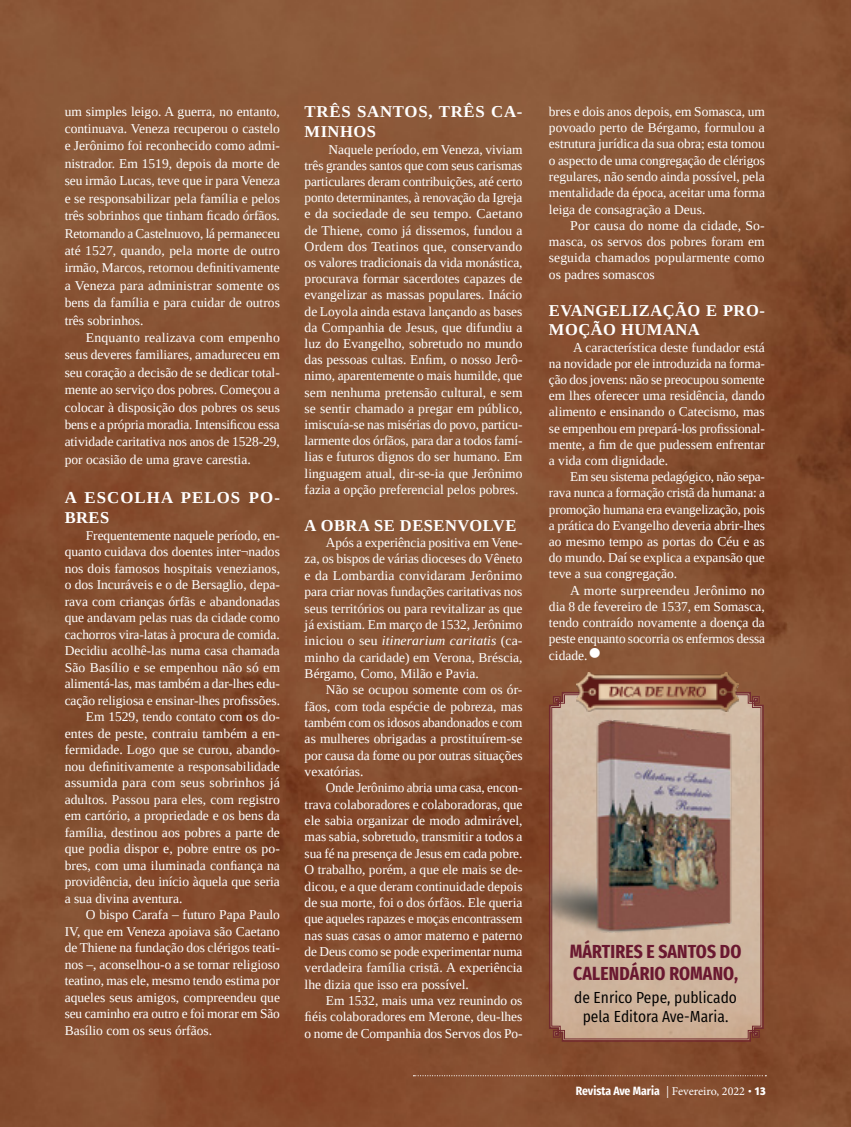
<style>
.page{position:relative;width:851px;height:1127px;background:#fff}
.page>*{position:absolute;margin:0;border:0;box-sizing:border-box;transform-origin:0 0}
.t1{font:42px "Tinos";color:#fff}
.t2{font:700 extra-condensed 18.9px/21.9px "Fira Sans";letter-spacing:.01em;color:#6a1830}
.t3{font:700 16.5px/19.8px "Tinos";letter-spacing:.03em;color:#fff}
.t4{font:700 16.5px/19.8px "Tinos";letter-spacing:.065em;color:#fff}
.t5{font:16.05px/18.9px "Fira Sans Condensed";color:#000;text-align:center}
.t6{font:13.5px/16.4px "Tinos";color:#fff;text-align:justify}
.t7{font:700 12px "Fira Sans Condensed";color:#fff}
.s1{font-style:italic}
.s2{font-family:"Minion Pro";font-weight:400}
.s3{font-family:"Amaranth"}
</style>
<div class="page">
<img style="left:0;top:0;width:850px;height:1127px">
<svg style="left:548px;top:691px;width:216px;height:351px;background:#84463c"></svg>
<svg style="left:551px;top:694px;width:210px;height:345px;background:#cbaf98"></svg>
<img style="left:577px;top:672px;width:161px;height:39px">
<img style="left:551px;top:718px;width:192px;height:220px">
<svg style="left:413px;top:1075px;width:353px;height:1px"></svg>
<p class="t6" style="left:65px;top:102px;width:217px;line-height:17.4px">um simples leigo. A guerra, no entanto, continuava. Veneza recuperou o castelo e Jerônimo foi reconhecido como admi&shy;nistrador. Em 1519, depois da morte de seu irmão Lucas, teve que ir para Veneza e se responsabilizar pela família e pelos três sobrinhos que tinham ficado órfãos.<br>Retornando a Castelnuovo, lá permaneceu até 1527, quando, pela morte de outro irmão, Marcos, retornou definitivamente a Veneza para administrar somente os bens da família e para cuidar de outros três sobrinhos.</p>
<p class="t6" style="left:65px;top:329px;width:217px;line-height:17.4px;text-indent:21px">Enquanto realizava com empenho seus deveres familiares, amadureceu em seu coração a decisão de se dedicar total&shy;mente ao serviço dos pobres. Começou a colocar à disposição dos pobres os seus bens e a própria moradia. Intensificou essa atividade caritativa nos anos de 1528-29, por ocasião de uma grave carestia.</p>
<p class="t4" style="left:65px;top:488px;width:217px">A ESCOLHA PELOS PO-<br>BRES</p>
<p class="t6" style="left:86px;top:527px;width:195px">Frequentemente naquele período, en-</p>
<p class="t6" style="left:65px;top:543px;width:217px">quanto cuidava dos doentes inter¬nados</p>
<p class="t6" style="left:65px;top:560px;width:217px">nos dois famosos hospitais venezianos,</p>
<p class="t6" style="left:65px;top:576px;width:217px">o dos Incuráveis e o de Bersaglio, depa-</p>
<p class="t6" style="left:65px;top:593px;width:217px">rava com crianças órfãs e abandonadas</p>
<p class="t6" style="left:65px;top:609px;width:217px">que andavam pelas ruas da cidade como</p>
<p class="t6" style="left:65px;top:626px;width:217px">cachorros vira-latas à procura de comida.</p>
<p class="t6" style="left:65px;top:642px;width:217px">Decidiu acolhê-las numa casa chamada</p>
<p class="t6" style="left:65px;top:659px;width:217px">São Basílio e se empenhou não só em</p>
<p class="t6" style="left:65px;top:675px;width:217px">alimentá-las, mas também a dar-lhes edu-</p>
<p class="t6" style="left:65px;top:692px;width:217px">cação religiosa e ensinar-lhes profissões.</p>
<p class="t6" style="left:86px;top:708px;width:195px">Em 1529, tendo contato com os do-</p>
<p class="t6" style="left:65px;top:725px;width:217px">entes de peste, contraiu também a en-</p>
<p class="t6" style="left:65px;top:741px;width:217px">fermidade. Logo que se curou, abando-</p>
<p class="t6" style="left:65px;top:758px;width:217px">nou definitivamente a responsabilidade</p>
<p class="t6" style="left:65px;top:774px;width:217px">assumida para com seus sobrinhos já</p>
<p class="t6" style="left:65px;top:791px;width:217px">adultos. Passou para eles, com registro</p>
<p class="t6" style="left:65px;top:807px;width:217px">em cartório, a propriedade e os bens da</p>
<p class="t6" style="left:65px;top:824px;width:217px">família, destinou aos pobres a parte de</p>
<p class="t6" style="left:65px;top:840px;width:217px">que podia dispor e, pobre entre os po-</p>
<p class="t6" style="left:65px;top:857px;width:217px">bres, com uma iluminada confiança na</p>
<p class="t6" style="left:65px;top:873px;width:217px">providência, deu início àquela que seria</p>
<p class="t6" style="left:65px;top:890px;width:119px">a sua divina aventura.</p>
<p class="t6" style="left:86px;top:906px;width:195px">O bispo Carafa – futuro Papa Paulo</p>
<p class="t6" style="left:65px;top:923px;width:217px">IV, que em Veneza apoiava são Caetano</p>
<p class="t6" style="left:65px;top:939px;width:217px">de Thiene na fundação dos clérigos teati-</p>
<p class="t6" style="left:65px;top:956px;width:217px">nos –, aconselhou-o a se tornar religioso</p>
<p class="t6" style="left:65px;top:972px;width:217px">teatino, mas ele, mesmo tendo estima por</p>
<p class="t6" style="left:65px;top:989px;width:217px">aqueles seus amigos, compreendeu que</p>
<p class="t6" style="left:65px;top:1005px;width:217px">seu caminho era outro e foi morar em São</p>
<p class="t6" style="left:65px;top:1022px;width:149px">Basílio com os seus órfãos.</p>
<p class="t3" style="left:304px;top:102px;width:219px">TRÊS SANTOS, TRÊS CA-<br>MINHOS</p>
<p class="t6" style="left:304px;top:141px;width:219px;text-indent:24px">Naquele período, em Veneza, viviam três grandes santos que com seus carismas particulares deram contribuições, até certo ponto determinantes, à renovação da Igreja e da sociedade de seu tempo. Caetano de Thiene, como já dissemos, fundou a Ordem dos Teatinos que, conservando os valores tradicionais da vida monástica, procurava formar sacerdotes capazes de evangelizar as massas populares. Inácio de Loyola ainda estava lançando as bases da Companhia de Jesus, que difundiu a luz do Evangelho, sobretudo no mundo das pessoas cultas. Enfim, o nosso Jerô&shy;nimo, aparentemente o mais humilde, que sem nenhuma pretensão cultural, e sem se sentir chamado a pregar em público, imiscuía-se nas misérias do povo, particu&shy;larmente dos órfãos, para dar a todos famí&shy;lias e futuros dignos do ser humano. Em linguagem atual, dir-se-ia que Jerônimo fazia a opção preferencial pelos pobres.</p>
<p class="t3" style="left:304px;top:515px;width:213px">A OBRA SE DESENVOLVE</p>
<p class="t6" style="left:304px;top:534px;width:219px;text-indent:21px">Após a experiência positiva em Vene&shy;za, os bispos de várias dioceses do Vêneto e da Lombardia convidaram Jerônimo para criar novas fundações caritativas nos seus territórios ou para revitalizar as que já existiam. Em março de 1532, Jerônimo iniciou o seu <span class="s1">itinerarium caritatis</span> (ca&shy;minho da caridade) em Verona, Bréscia, Bérgamo, Como, Milão e Pavia.</p>
<p class="t6" style="left:304px;top:681px;width:219px;text-indent:21px">Não se ocupou somente com os ór&shy;fãos, com toda espécie de pobreza, mas também com os idosos abandonados e com as mulheres obrigadas a prostituírem-se por causa da fome ou por outras situações vexatórias.</p>
<p class="t6" style="left:304px;top:779px;width:219px;text-indent:21px">Onde Jerônimo abria uma casa, encon&shy;trava colaboradores e colaboradoras, que ele sabia organizar de modo admirável, mas sabia, sobretudo, transmitir a todos a sua fé na presença de Jesus em cada pobre.<br>O trabalho, porém, a que ele mais se de&shy;dicou, e a que deram continuidade depois de sua morte, foi o dos órfãos. Ele queria que aqueles rapazes e moças encontrassem nas suas casas o amor materno e paterno de Deus como se pode experimentar numa verdadeira família cristã. A experiência lhe dizia que isso era possível.</p>
<p class="t6" style="left:304px;top:992px;width:219px;text-indent:21px">Em 1532, mais uma vez reunindo os fiéis colaboradores em Merone, deu-lhes o nome de Companhia dos Servos dos Po-</p>
<p class="t6" style="left:549px;top:103px;width:217px">bres e dois anos depois, em Somasca, um povoado perto de Bérgamo, formulou a estrutura jurídica da sua obra; esta tomou o aspecto de uma congregação de clérigos regulares, não sendo ainda possível, pela mentalidade da época, aceitar uma forma leiga de consagração a Deus.</p>
<p class="t6" style="left:549px;top:217px;width:217px;text-indent:21px">Por causa do nome da cidade, So&shy;masca, os servos dos pobres foram em seguida chamados popularmente como os padres somascos</p>
<p class="t3" style="left:549px;top:300px;width:217px">EVANGELIZAÇÃO E PRO-<br>MOÇÃO HUMANA</p>
<p class="t6" style="left:549px;top:339px;width:217px;text-indent:24px">A característica deste fundador está na novidade por ele introduzida na forma&shy;ção dos jovens: não se preocupou somente em lhes oferecer uma residência, dando alimento e ensinando o Catecismo, mas se empenhou em prepará-los profissional&shy;mente, a fim de que pudessem enfrentar a vida com dignidade.</p>
<p class="t6" style="left:549px;top:468px;width:217px;text-indent:21px">Em seu sistema pedagógico, não sepa&shy;rava nunca a formação cristã da humana: a promoção humana era evangelização, pois a prática do Evangelho deveria abrir-lhes ao mesmo tempo as portas do Céu e as do mundo. Daí se explica a expansão que teve a sua congregação.</p>
<p class="t6" style="left:549px;top:582px;width:217px;text-indent:21px">A morte surpreendeu Jerônimo no dia 8 de fevereiro de 1537, em Somasca, tendo contraído novamente a doença da peste enquanto socorria os enfermos dessa cidade.</p>
<h1 class="t1" style="left:587px;top:626px;width:16px">•</h1>
<h2 class="t2" style="left:569px;top:939px;width:173px">MÁRTIRES E SANTOS DO<br>CALENDÁRIO ROMANO,</h2>
<p class="t5" style="left:574px;top:986px;width:164px">de Enrico Pepe, publicado pela Editora Ave-Maria.</p>
<p class="t7" style="left:575px;top:1080px;width:192px">Revista Ave Maria <span class="s2">| Fevereiro, 2022</span> <span class="s3">• 13</span></p>
</div>
